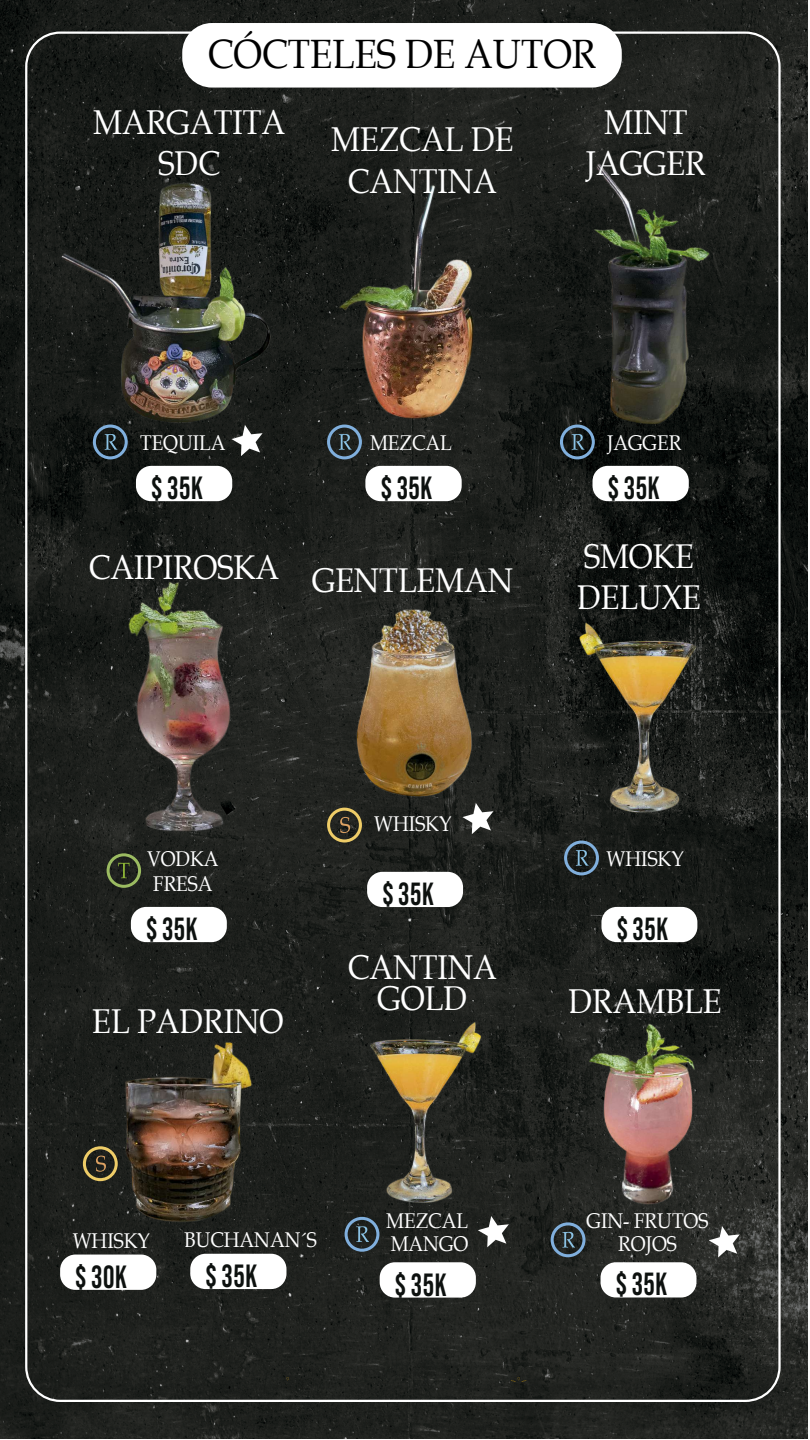
<style>
.page{position:relative;width:810px;height:1440px;background:#fff}
.page>*{position:absolute;margin:0;border:0;box-sizing:border-box;transform-origin:0 0}
.t1{font:40.95px "Book Antiqua";color:#000;scale:.89 1}
.t2{font:34.5px/41.4px "Book Antiqua";color:#fff;text-align:center;scale:.89 1}
.t3{font:34.35px/41.2px "Book Antiqua";color:#fff;scale:.89 1}
.t4{font:32.1px "Bebas Neue";letter-spacing:.02em;color:#0d110f;scale:.89 1}
.t5{font:32.03px "Bebas Neue";letter-spacing:.02em;color:#0d110f;scale:.89 1}
.t6{font:21.3px/22.5px "Book Antiqua";color:#fff;scale:.89 1}
</style>
<div class="page">
<img style="left:0;top:0;width:808px;height:1438px">
<div style="left:136px;top:466px;width:96px;height:35px;background:#fff;border-radius:15px"></div>
<div style="left:365px;top:466px;width:97px;height:35px;background:#fff;border-radius:15px"></div>
<div style="left:593px;top:466px;width:96px;height:35px;background:#fff;border-radius:15px"></div>
<div style="left:131px;top:907px;width:96px;height:35px;background:#fff;border-radius:15px"></div>
<div style="left:601px;top:907px;width:96px;height:35px;background:#fff;border-radius:15px"></div>
<div style="left:60px;top:1255px;width:96px;height:35px;background:#fff;border-radius:15px"></div>
<div style="left:190px;top:1254px;width:96px;height:35px;background:#fff;border-radius:15px"></div>
<div style="left:367px;top:872px;width:96px;height:35px;background:#fff;border-radius:15px"></div>
<div style="left:380px;top:1262px;width:96px;height:36px;background:#fff;border-radius:15px"></div>
<div style="left:601px;top:1262px;width:95px;height:35px;background:#fff;border-radius:15px"></div>
<div style="left:182px;top:23px;width:440px;height:65px;background:#fff;border-radius:30px"></div>
<svg style="left:232px;top:425px;width:31px;height:31px"></svg>
<svg style="left:462px;top:803px;width:31px;height:31px"></svg>
<svg style="left:478px;top:1216px;width:31px;height:31px"></svg>
<svg style="left:709px;top:1226px;width:31px;height:31px"></svg>
<svg style="left:93px;top:425px;width:35px;height:34px"></svg>
<svg style="left:327px;top:425px;width:35px;height:34px"></svg>
<svg style="left:560px;top:425px;width:35px;height:34px"></svg>
<svg style="left:564px;top:841px;width:35px;height:34px"></svg>
<svg style="left:551px;top:1222px;width:35px;height:35px"></svg>
<svg style="left:345px;top:1217px;width:34px;height:35px"></svg>
<svg style="left:327px;top:808px;width:35px;height:35px"></svg>
<svg style="left:83px;top:1146px;width:33px;height:35px"></svg>
<svg style="left:107px;top:853px;width:34px;height:35px"></svg>
<svg style="left:511px;top:1377px;width:16px;height:5px"></svg>
<img style="left:62px;top:175px;width:221px;height:248px">
<img style="left:339px;top:185px;width:135px;height:240px">
<img style="left:573px;top:152px;width:145px;height:284px">
<img style="left:111px;top:571px;width:138px;height:269px">
<img style="left:347px;top:599px;width:133px;height:197px">
<img style="left:365px;top:1012px;width:123px;height:195px">
<img style="left:572px;top:611px;width:130px;height:207px">
<img style="left:116px;top:1028px;width:147px;height:199px">
<img style="left:584px;top:1023px;width:131px;height:182px">
<h1 class="t1" style="left:208px;top:26px;width:438px">CÓCTELES DE AUTOR</h1>
<h2 class="t2" style="left:93px;top:101px;width:217px">MARGATITA<br>SDC</h2>
<h2 class="t2" style="left:331px;top:118px;width:206px">MEZCAL DE<br>CANTINA</h2>
<h2 class="t2" style="left:586px;top:101px;width:136px">MINT<br>JAGGER</h2>
<p class="t6" style="left:140px;top:431px;width:97px">TEQUILA</p>
<p class="t6" style="left:370px;top:431px;width:93px">MEZCAL</p>
<p class="t6" style="left:607px;top:431px;width:85px">JAGGER</p>
<h3 class="t4" style="left:151px;top:470px;width:60px">$ 35k</h3>
<h3 class="t4" style="left:381px;top:470px;width:60px">$ 35k</h3>
<h3 class="t4" style="left:608px;top:470px;width:60px">$ 35k</h3>
<h3 class="t3" style="left:89px;top:546px;width:216px">CAIPIROSKA</h3>
<h3 class="t3" style="left:312px;top:559px;width:228px">GENTLEMAN</h3>
<h3 class="t3" style="left:577px;top:534px;width:140px">SMOKE<br>DELUXE</h3>
<p class="t6" style="left:147px;top:845px;width:82px;line-height:25.5px">VODKA<br>FRESA</p>
<h3 class="t5" style="left:146px;top:911px;width:59px">$ 35k</h3>
<h2 class="t2" style="left:92px;top:1000px;width:216px">EL PADRINO</h2>
<p class="t6" style="left:374px;top:812px;width:88px">WHISKY</p>
<h3 class="t5" style="left:382px;top:876px;width:59px">$ 35k</h3>
<h2 class="t2" style="left:348px;top:952px;width:169px;line-height:30.2px">CANTINA<br>GOLD</h2>
<p class="t6" style="left:73px;top:1229px;width:88px">WHISKY</p>
<h3 class="t4" style="left:75px;top:1259px;width:60px">$ 30k</h3>
<p class="t6" style="left:184px;top:1228px;width:150px">BUCHANAN´S</p>
<h3 class="t4" style="left:206px;top:1258px;width:60px">$ 35k</h3>
<p class="t6" style="left:386px;top:1209px;width:94px">MEZCAL<br>MANGO</p>
<h3 class="t4" style="left:395px;top:1266px;width:60px">$ 35k</h3>
<p class="t6" style="left:607px;top:847px;width:88px">WHISKY</p>
<h3 class="t5" style="left:617px;top:911px;width:59px">$ 35k</h3>
<h2 class="t2" style="left:569px;top:980px;width:173px">DRAMBLE</h2>
<p class="t6" style="left:587px;top:1209px;width:138px;text-align:center">GIN- FRUTOS<br>ROJOS</p>
<h3 class="t5" style="left:616px;top:1266px;width:59px">$ 35k</h3>
</div>
